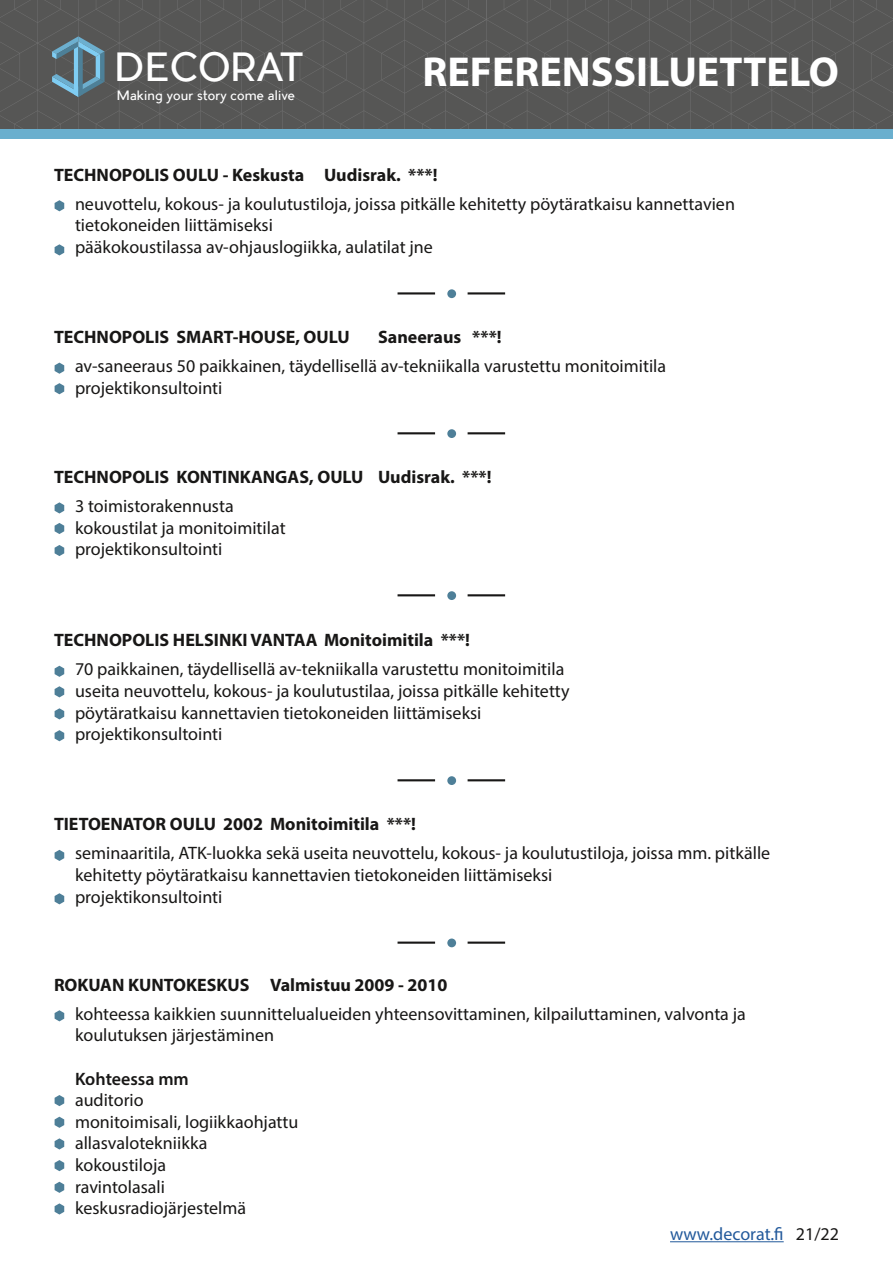
<style>
.page{position:relative;width:893px;height:1263px;background:#fff}
.page>*{position:absolute;margin:0;border:0;box-sizing:border-box;transform-origin:0 0}
.t1{font:700 42px "Myriad Pro";color:#fff}
.t2{font:38.1px "Pier Sans";color:#fff}
.t3{font:18px/21.6px "Myriad Pro";color:#181716}
.t4{font:700 18px "Myriad Pro";color:#181716}
.t5{font:18px "Myriad Pro";color:#22599b}
.t6{font:600 18px "Myriad Pro";color:#181716}
.t7{font:12.6px "Pier Sans";color:#fff}
.s1{color:#181716}
</style>
<div class="page">
<svg style="left:487px;top:0;width:406px;height:129px;background:#575756"></svg>
<svg style="left:0;top:0;width:487px;height:129px;background:#575756"></svg>
<div style="left:0;top:129px;width:893px;height:10px;background:#6aafce"></div>
<svg style="left:52px;top:36px;width:53px;height:61px;background:#5e7c89"></svg>
<hr style="left:670px;top:1241px;width:114px;height:1px;background:#22599b">
<hr style="left:398px;top:292px;width:37px;height:2px;background:#181716">
<hr style="left:468px;top:292px;width:37px;height:2px;background:#181716">
<div style="left:447px;top:289px;width:9px;height:9px;background:#4e7f98;border-radius:50%"></div>
<hr style="left:398px;top:432px;width:37px;height:2px;background:#181716">
<hr style="left:468px;top:432px;width:37px;height:2px;background:#181716">
<div style="left:447px;top:429px;width:9px;height:9px;background:#4e7f98;border-radius:50%"></div>
<hr style="left:398px;top:594px;width:37px;height:2px;background:#181716">
<hr style="left:468px;top:594px;width:37px;height:2px;background:#181716">
<div style="left:447px;top:591px;width:9px;height:9px;background:#4e7f98;border-radius:50%"></div>
<hr style="left:398px;top:779px;width:37px;height:2px;background:#181716">
<hr style="left:468px;top:779px;width:37px;height:2px;background:#181716">
<div style="left:447px;top:776px;width:9px;height:9px;background:#4e7f98;border-radius:50%"></div>
<hr style="left:398px;top:941px;width:37px;height:3px;background:#181716">
<hr style="left:468px;top:941px;width:37px;height:3px;background:#181716">
<div style="left:447px;top:938px;width:9px;height:9px;background:#4e7f98;border-radius:50%"></div>
<svg style="left:55px;top:200px;width:9px;height:11px"></svg>
<svg style="left:55px;top:363px;width:9px;height:11px"></svg>
<svg style="left:55px;top:502px;width:9px;height:11px"></svg>
<svg style="left:55px;top:666px;width:9px;height:11px"></svg>
<svg style="left:55px;top:850px;width:9px;height:11px"></svg>
<svg style="left:55px;top:1010px;width:9px;height:11px"></svg>
<svg style="left:55px;top:383px;width:9px;height:11px"></svg>
<svg style="left:55px;top:523px;width:9px;height:11px"></svg>
<svg style="left:55px;top:686px;width:9px;height:11px"></svg>
<svg style="left:55px;top:545px;width:9px;height:11px"></svg>
<svg style="left:55px;top:708px;width:9px;height:11px"></svg>
<svg style="left:55px;top:730px;width:9px;height:11px"></svg>
<svg style="left:55px;top:893px;width:9px;height:11px"></svg>
<svg style="left:55px;top:1095px;width:9px;height:11px"></svg>
<svg style="left:55px;top:1117px;width:9px;height:11px"></svg>
<svg style="left:55px;top:1138px;width:9px;height:11px"></svg>
<svg style="left:55px;top:1160px;width:9px;height:11px"></svg>
<svg style="left:55px;top:1182px;width:9px;height:11px"></svg>
<svg style="left:55px;top:1203px;width:9px;height:11px"></svg>
<svg style="left:55px;top:244px;width:9px;height:11px"></svg>
<h2 class="t2" style="left:114px;top:43px;width:190px">DECORAT</h2>
<h1 class="t1" style="left:423px;top:44px;width:418px">REFERENSSILUETTELO</h1>
<p class="t7" style="left:117px;top:88px;width:180px">Making your story come alive</p>
<p class="t4" style="left:54px;top:163px;width:385px">TECHNOPOLIS OULU - Keskusta Uudisrak. ***!</p>
<p class="t3" style="left:75px;top:193px;width:661px">neuvottelu, kokous- ja koulutustiloja, joissa pitkälle kehitetty pöytäratkaisu kannettavien tietokoneiden liittämiseksi<br>pääkokoustilassa av-ohjauslogiikka, aulatilat jne</p>
<p class="t4" style="left:54px;top:325px;width:297px">TECHNOPOLIS SMART-HOUSE, OULU</p>
<p class="t4" style="left:378px;top:325px;width:125px">Saneeraus ***!</p>
<p class="t3" style="left:75px;top:355px;width:593px">av-saneeraus 50 paikkainen, täydellisellä av-tekniikalla varustettu monitoimitila projektikonsultointi</p>
<p class="t4" style="left:54px;top:465px;width:439px">TECHNOPOLIS KONTINKANGAS, OULU Uudisrak. ***!</p>
<p class="t3" style="left:75px;top:495px;width:212px">3 toimistorakennusta kokoustilat ja monitoimitilat projektikonsultointi</p>
<p class="t4" style="left:54px;top:628px;width:417px">TECHNOPOLIS HELSINKI VANTAA Monitoimitila ***!</p>
<p class="t3" style="left:75px;top:658px;width:496px">70 paikkainen, täydellisellä av-tekniikalla varustettu monitoimitila useita neuvottelu, kokous- ja koulutustilaa, joissa pitkälle kehitetty pöytäratkaisu kannettavien tietokoneiden liittämiseksi projektikonsultointi</p>
<p class="t4" style="left:54px;top:812px;width:363px">TIETOENATOR OULU 2002 Monitoimitila ***!</p>
<p class="t3" style="left:75px;top:842px;width:697px">seminaaritila, ATK-luokka sekä useita neuvottelu, kokous- ja koulutustiloja, joissa mm. pitkälle kehitetty pöytäratkaisu kannettavien tietokoneiden liittämiseksi<br>projektikonsultointi</p>
<p class="t4" style="left:54px;top:973px;width:395px">ROKUAN KUNTOKESKUS Valmistuu 2009 - 2010</p>
<p class="t3" style="left:75px;top:1003px;width:672px">kohteessa kaikkien suunnittelualueiden yhteensovittaminen, kilpailuttaminen, valvonta ja koulutuksen järjestäminen</p>
<p class="t6" style="left:75px;top:1067px;width:115px">Kohteessa mm</p>
<p class="t3" style="left:75px;top:1089px;width:225px">auditorio<br>monitoimisali, logiikkaohjattu allasvalotekniikka kokoustiloja<br>ravintolasali keskusradiojärjestelmä</p>
<p class="t5" style="left:670px;top:1223px;width:171px">www.decorat.fi <span class="s1">21/22</span></p>
</div>
